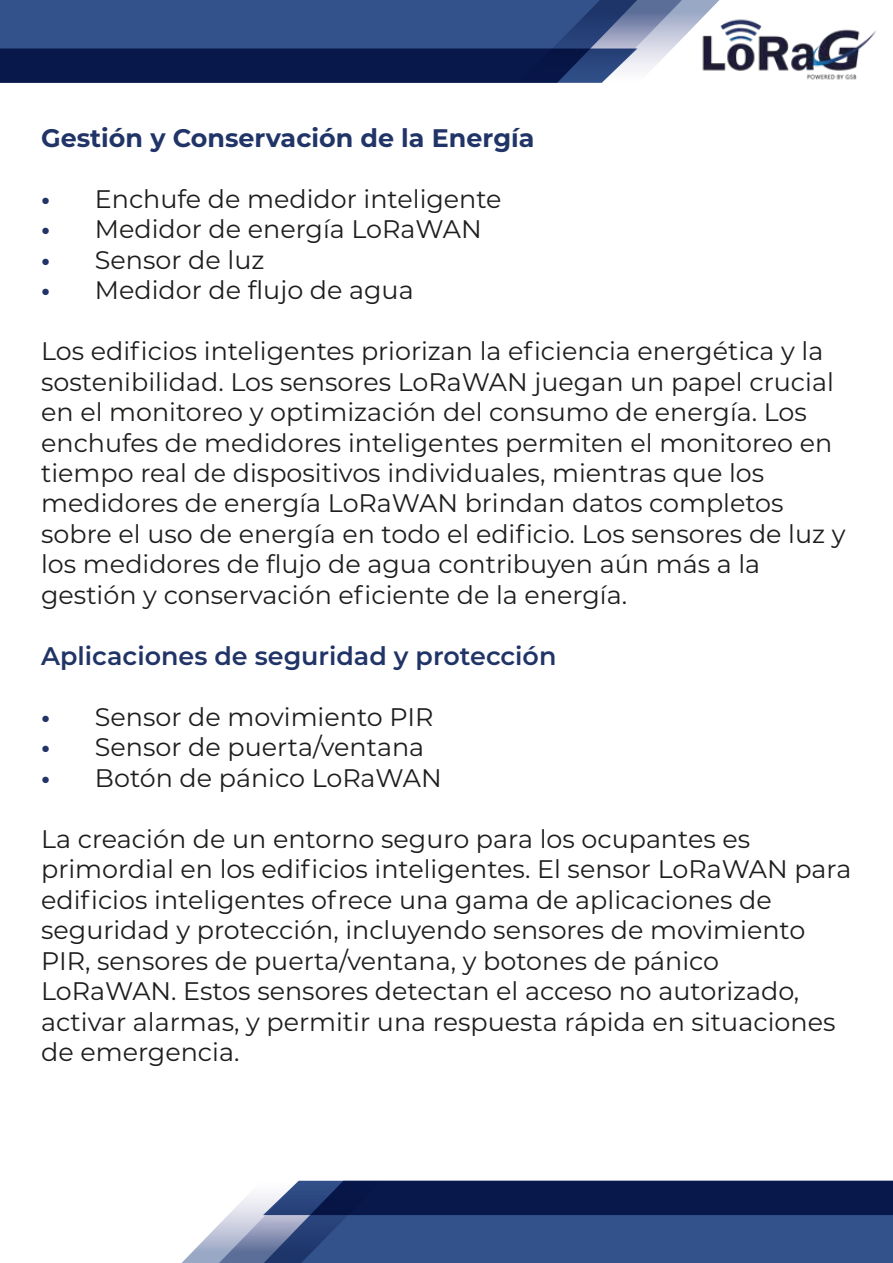
<style>
.page{position:relative;width:893px;height:1263px;background:#fff}
.page>*{position:absolute;margin:0;border:0;box-sizing:border-box;transform-origin:0 0}
.t1{font:25.35px/30.5px "Montserrat";color:#1d1d1c}
.t2{font:600 25.35px "Montserrat";color:#213467}
.t3{font:700 25.35px "Montserrat";color:#213467}
.s1{font-weight:700;color:#213467}
</style>
<div class="page">
<svg style="left:0;top:0;width:719px;height:83px"></svg>
<svg style="left:182px;top:1181px;width:711px;height:82px"></svg>
<img style="left:669px;top:12px;width:207px;height:71px">
<p class="t3" style="left:41px;top:119px;width:495px">Gestión y Conservación de la Energía</p>
<p class="t1" style="left:41px;top:182px;width:462px"><span class="s1">•</span> Enchufe de medidor inteligente</p>
<p class="t1" style="left:41px;top:213px;width:442px"><span class="s1">•</span> Medidor de energía LoRaWAN</p>
<p class="t1" style="left:41px;top:243px;width:225px"><span class="s1">•</span> Sensor de luz</p>
<p class="t1" style="left:41px;top:274px;width:374px"><span class="s1">•</span> Medidor de flujo de agua</p>
<p class="t1" style="left:41px;top:335px;width:806px">Los edificios inteligentes priorizan la eficiencia energética y la sostenibilidad. Los sensores LoRaWAN juegan un papel crucial en el monitoreo y optimización del consumo de energía. Los enchufes de medidores inteligentes permiten el monitoreo en tiempo real de dispositivos individuales, mientras que los medidores de energía LoRaWAN brindan datos completos sobre el uso de energía en todo el edificio. Los sensores de luz y los medidores de flujo de agua contribuyen aún más a la gestión y conservación eficiente de la energía.</p>
<p class="t2" style="left:41px;top:638px;width:517px">Aplicaciones de seguridad y protección</p>
<p class="t1" style="left:41px;top:701px;width:394px"><span class="s1">•</span> Sensor de movimiento PIR</p>
<p class="t1" style="left:41px;top:731px;width:385px"><span class="s1">•</span> Sensor de puerta/ventana</p>
<p class="t1" style="left:41px;top:762px;width:402px"><span class="s1">•</span> Botón de pánico LoRaWAN</p>
<p class="t1" style="left:41px;top:823px;width:812px">La creación de un entorno seguro para los ocupantes es primordial en los edificios inteligentes. El sensor LoRaWAN para edificios inteligentes ofrece una gama de aplicaciones de seguridad y protección, incluyendo sensores de movimiento PIR, sensores de puerta/ventana, y botones de pánico LoRaWAN. Estos sensores detectan el acceso no autorizado, activar alarmas, y permitir una respuesta rápida en situaciones de emergencia.</p>
</div>
